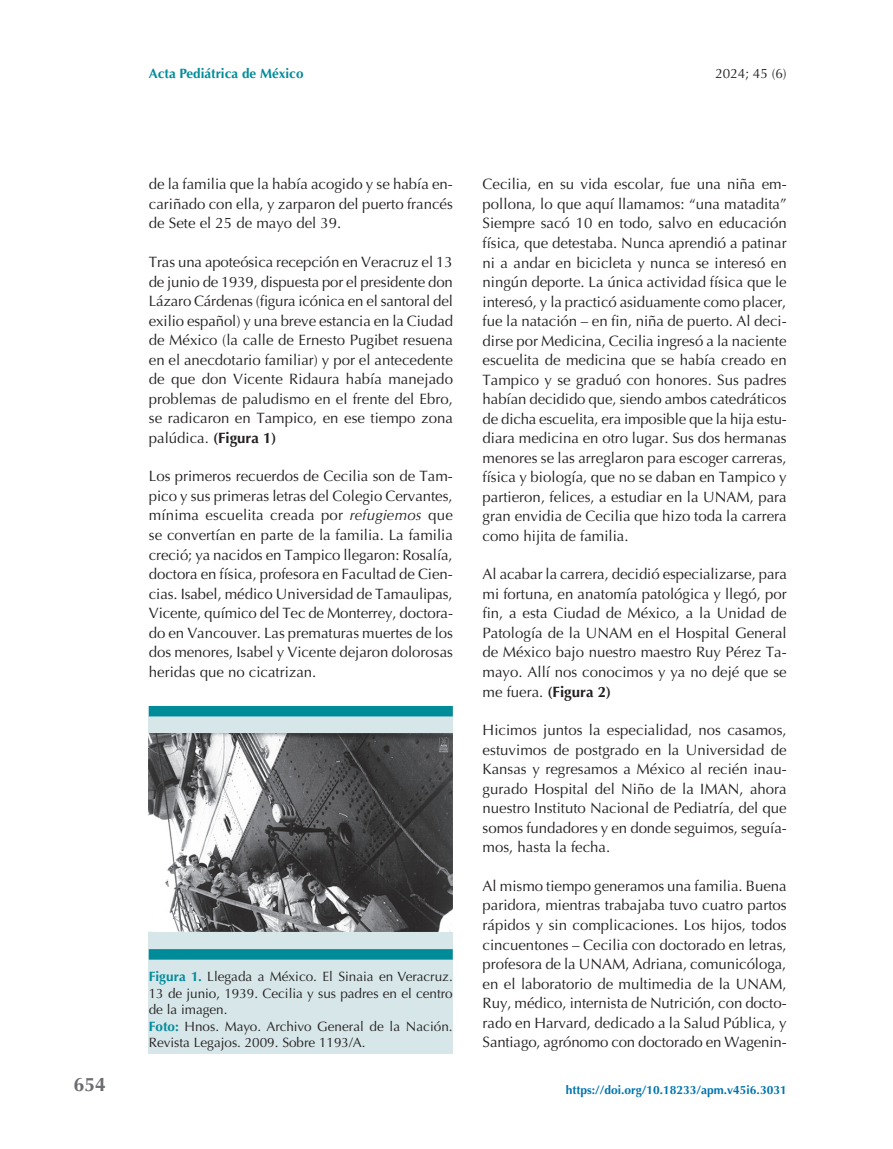
<style>
.page{position:relative;width:893px;height:1149px;background:#fff}
.page>*{position:absolute;margin:0;border:0;box-sizing:border-box;transform-origin:0 0}
.t1{font:700 19.5px "Optima";color:#6c6d70}
.t2{font:15px/19.5px "Optima";color:#231f20;text-align:justify}
.t3{font:13.5px/16.5px "Optima";color:#231f20}
.t4{font:700 13.5px "Optima";color:#008b9a}
.t5{font:700 12px "Optima";color:#0074ae}
.s1{font-weight:700}
.s2{font-style:italic}
.s3{font-weight:700;color:#008b9a}
</style>
<div class="page">
<div style="left:149px;top:705px;width:304px;height:348px;background:#d6e6e9"></div>
<div style="left:149px;top:705px;width:304px;height:11px;background:#008b98"></div>
<div style="left:149px;top:948px;width:304px;height:11px;background:#008b98"></div>
<img style="left:149px;top:733px;width:304px;height:198px">
<h1 class="t1" style="left:74px;top:1072px;width:34px">654</h1>
<p class="t4" style="left:149px;top:66px;width:156px">Acta Pediátrica de México</p>
<p class="t3" style="left:715px;top:65px;width:73px">2024; 45 (6)</p>
<p class="t2" style="left:149px;top:175px;width:306px">de la familia que la había acogido y se había en&shy;cariñado con ella, y zarparon del puerto francés de Sete el 25 de mayo del 39.</p>
<p class="t2" style="left:149px;top:252px;width:306px">Tras una apoteósica recepción en Veracruz el 13 de junio de 1939, dispuesta por el presidente don Lázaro Cárdenas (figura icónica en el santoral del exilio español) y una breve estancia en la Ciudad de México (la calle de Ernesto Pugibet resuena en el anecdotario familiar) y por el antecedente de que don Vicente Ridaura había manejado problemas de paludismo en el frente del Ebro, se radicaron en Tampico, en ese tiempo zona palúdica. <span class="s1">(Figura 1)</span></p>
<p class="t2" style="left:149px;top:466px;width:306px">Los primeros recuerdos de Cecilia son de Tam&shy;pico y sus primeras letras del Colegio Cervantes, mínima escuelita creada por <span class="s2">refugiemos</span> que se convertían en parte de la familia. La familia creció; ya nacidos en Tampico llegaron: Rosalía, doctora en física, profesora en Facultad de Cien&shy;cias. Isabel, médico Universidad de Tamaulipas, Vicente, químico del Tec de Monterrey, doctora&shy;do en Vancouver. Las prematuras muertes de los dos menores, Isabel y Vicente dejaron dolorosas heridas que no cicatrizan.</p>
<p class="t3" style="left:149px;top:968px;width:306px"><span class="s3">Figura 1.</span> Llegada a México. El Sinaia en Veracruz.<br>13 de junio, 1939. Cecilia y sus padres en el centro de la imagen.<br><span class="s3">Foto:</span> Hnos. Mayo. Archivo General de la Nación.<br>Revista Legajos. 2009. Sobre 1193/A.</p>
<p class="t2" style="left:483px;top:175px;width:306px">Cecilia, en su vida escolar, fue una niña em&shy;pollona, lo que aquí llamamos: “una matadita” Siempre sacó 10 en todo, salvo en educación física, que detestaba. Nunca aprendió a patinar ni a andar en bicicleta y nunca se interesó en ningún deporte. La única actividad física que le interesó, y la practicó asiduamente como placer, fue la natación – en fin, niña de puerto. Al deci&shy;dirse por Medicina, Cecilia ingresó a la naciente escuelita de medicina que se había creado en Tampico y se graduó con honores. Sus padres habían decidido que, siendo ambos catedráticos de dicha escuelita, era imposible que la hija estu&shy;diara medicina en otro lugar. Sus dos hermanas menores se las arreglaron para escoger carreras, física y biología, que no se daban en Tampico y partieron, felices, a estudiar en la UNAM, para gran envidia de Cecilia que hizo toda la carrera como hijita de familia.</p>
<p class="t2" style="left:483px;top:564px;width:306px">Al acabar la carrera, decidió especializarse, para mi fortuna, en anatomía patológica y llegó, por fin, a esta Ciudad de México, a la Unidad de Patología de la UNAM en el Hospital General de México bajo nuestro maestro Ruy Pérez Ta&shy;mayo. Allí nos conocimos y ya no dejé que se me fuera. <span class="s1">(Figura 2)</span></p>
<p class="t2" style="left:483px;top:720px;width:306px">Hicimos juntos la especialidad, nos casamos, estuvimos de postgrado en la Universidad de Kansas y regresamos a México al recién inau&shy;gurado Hospital del Niño de la IMAN, ahora nuestro Instituto Nacional de Pediatría, del que somos fundadores y en donde seguimos, seguía&shy;mos, hasta la fecha.</p>
<p class="t2" style="left:483px;top:876px;width:306px">Al mismo tiempo generamos una familia. Buena paridora, mientras trabajaba tuvo cuatro partos rápidos y sin complicaciones. Los hijos, todos cincuentones – Cecilia con doctorado en letras, profesora de la UNAM, Adriana, comunicóloga, en el laboratorio de multimedia de la UNAM, Ruy, médico, internista de Nutrición, con docto&shy;rado en Harvard, dedicado a la Salud Pública, y Santiago, agrónomo con doctorado en Wagenin-</p>
<p class="t5" style="left:566px;top:1082px;width:222px">https://doi.org/10.18233/apm.v45i6.3031</p>
</div>
